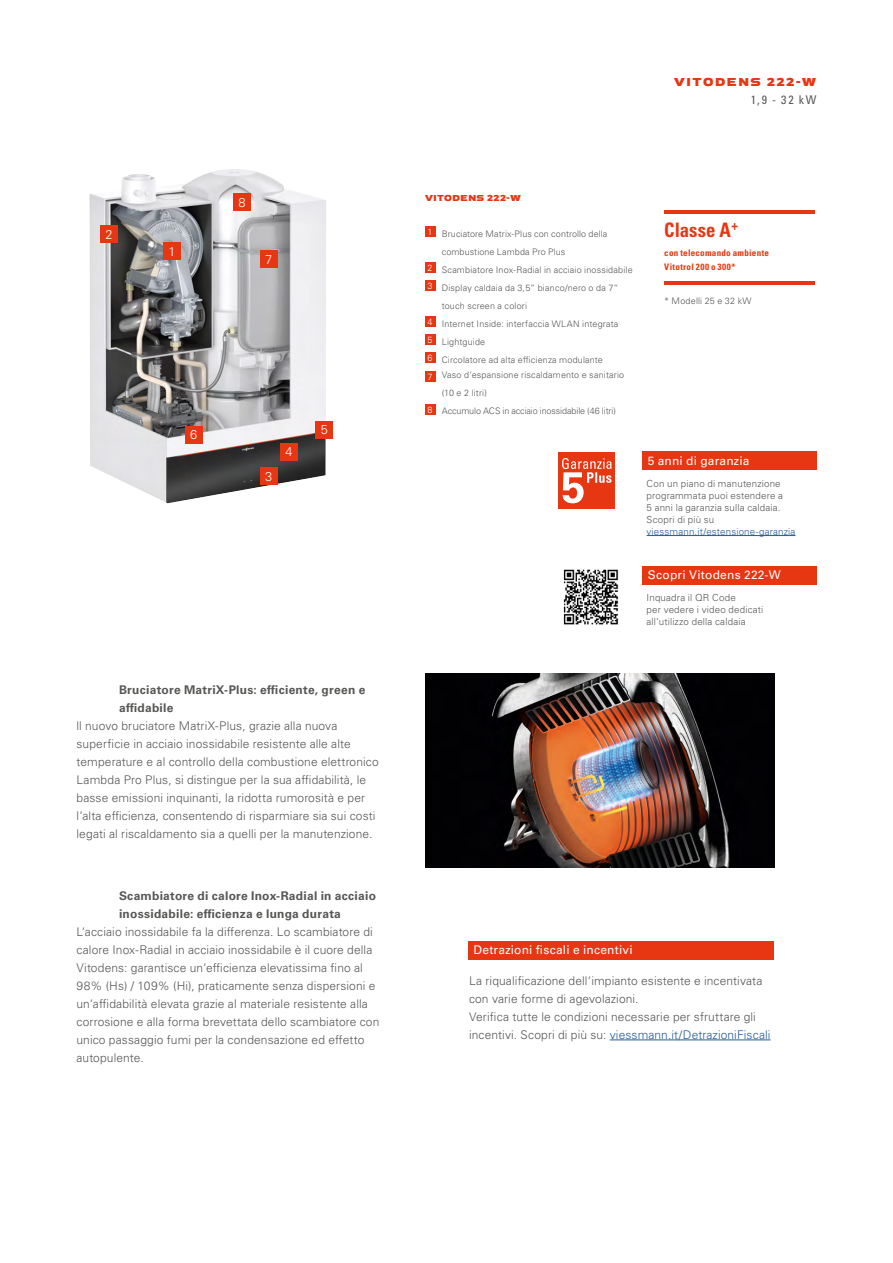
<style>
.page{position:relative;width:893px;height:1263px;background:#fff}
.page>*{position:absolute;margin:0;border:0;box-sizing:border-box;transform-origin:0 0}
.t1{font:19.95px "Univers LTCYR 67 Bold Cond";color:#e63612;scale:.94 1}
.t2{font:300 12.75px "Univers LTCYR 45";color:#fff}
.t3{font:300 12px/18px "Univers LTCYR 45";letter-spacing:.01em;color:#575756}
.t4{font:700 12px/18px "Univers LTCYR 65";letter-spacing:.02em;color:#575756}
.t5{font:12px "Univers LTCYR 55 Roman";letter-spacing:.02em;color:#fff}
.t6{font:700 12px "Viessmann";letter-spacing:.095em;color:#e63612}
.t7{font:condensed 12px "Univers LTCYR 57";color:#575756}
.t8{font:300 9.75px/12px "Univers LTCYR 45";letter-spacing:.02em;color:#575756}
.t9{font:300 9.75px "Univers LTCYR 45";letter-spacing:.015em;color:#275b9b}
.t10{font:300 9px/18px "Univers LTCYR 45";letter-spacing:.015em;color:#575756}
.t11{font:9px/13.5px "Univers LTCYR 67 Bold Cond";letter-spacing:.03em;color:#e63612}
.t12{font:700 9px "Viessmann";letter-spacing:.005em;color:#e63612}
.t13{font:300 9px "Univers LTCYR 45";color:#fff}
.s1{color:#275b9b}
</style>
<div class="page">
<img style="left:89px;top:169px;width:237px;height:334px">
<div style="left:164px;top:242px;width:17px;height:17px;background:#e63612"></div>
<div style="left:101px;top:225px;width:17px;height:17px;background:#e63612"></div>
<div style="left:260px;top:468px;width:17px;height:17px;background:#e63612"></div>
<div style="left:281px;top:443px;width:17px;height:17px;background:#e63612"></div>
<div style="left:316px;top:421px;width:17px;height:17px;background:#e63612"></div>
<hr style="left:664px;top:210px;width:151px;height:4px;background:#e63612">
<hr style="left:664px;top:281px;width:151px;height:4px;background:#e63612">
<div style="left:425px;top:226px;width:10px;height:11px;background:#e63612"></div>
<div style="left:425px;top:262px;width:10px;height:11px;background:#e63612"></div>
<div style="left:425px;top:280px;width:10px;height:11px;background:#e63612"></div>
<div style="left:425px;top:316px;width:10px;height:11px;background:#e63612"></div>
<div style="left:425px;top:334px;width:10px;height:11px;background:#e63612"></div>
<div style="left:425px;top:352px;width:10px;height:11px;background:#e63612"></div>
<div style="left:425px;top:371px;width:10px;height:11px;background:#e63612"></div>
<div style="left:425px;top:404px;width:10px;height:11px;background:#e63612"></div>
<div style="left:260px;top:251px;width:17px;height:17px;background:#e63612"></div>
<div style="left:185px;top:426px;width:17px;height:17px;background:#e63612"></div>
<div style="left:234px;top:193px;width:17px;height:17px;background:#e63612"></div>
<img style="left:425px;top:673px;width:350px;height:195px">
<div style="left:643px;top:452px;width:174px;height:18px;background:#e63612"></div>
<div style="left:468px;top:941px;width:306px;height:18px;background:#e63612"></div>
<div style="left:643px;top:566px;width:174px;height:18px;background:#e63612"></div>
<hr style="left:647px;top:535px;width:148px;height:1px;background:#275b9b">
<div style="left:559px;top:452px;width:56px;height:56px;background:#e63612"></div>
<svg style="left:562px;top:458px;width:50px;height:45px"></svg>
<img style="left:563px;top:569px;width:56px;height:56px">
<hr style="left:610px;top:1039px;width:160px;height:1px;background:#275b9b">
<p class="t2" style="left:106px;top:226px;width:9px">2</p>
<p class="t2" style="left:169px;top:243px;width:9px">1</p>
<p class="t2" style="left:239px;top:194px;width:9px">8</p>
<p class="t2" style="left:265px;top:251px;width:9px">7</p>
<p class="t2" style="left:190px;top:427px;width:9px">6</p>
<p class="t2" style="left:265px;top:468px;width:9px">3</p>
<p class="t2" style="left:286px;top:444px;width:9px">4</p>
<p class="t2" style="left:321px;top:421px;width:9px">5</p>
<p class="t4" style="left:119px;top:680px;width:248px">Bruciatore MatriX-Plus: efficiente, green e affidabile</p>
<p class="t3" style="left:77px;top:716px;width:304px">ll nuovo bruciatore MatriX-Plus, grazie alla nuova superficie in acciaio inossidabile resistente alle alte temperature e al controllo della combustione elettronico Lambda Pro Plus, si distingue per la sua affidabilità, le basse emissioni inquinanti, la ridotta rumorosità e per l‘alta efficienza, consentendo di risparmiare sia sui costi legati al riscaldamento sia a quelli per la manutenzione.</p>
<p class="t4" style="left:119px;top:886px;width:258px">Scambiatore di calore Inox-Radial in acciaio inossidabile: efficienza e lunga durata</p>
<p class="t3" style="left:77px;top:922px;width:304px">L‘acciaio inossidabile fa la differenza. Lo scambiatore di calore Inox-Radial in acciaio inossidabile è il cuore della Vitodens: garantisce un‘efficienza elevatissima fino al 98% (Hs) / 109% (Hi), praticamente senza dispersioni e un‘affidabilità elevata grazie al materiale resistente alla corrosione e alla forma brevettata dello scambiatore con unico passaggio fumi per la condensazione ed effetto autopulente.</p>
<p class="t6" style="left:674px;top:73px;width:144px">VITODENS 222-W</p>
<p class="t7" style="left:751px;top:92px;width:67px">1,9 - 32 kW</p>
<p class="t12" style="left:425px;top:192px;width:98px">VITODENS 222-W</p>
<p class="t10" style="left:428px;top:224px;width:181px"><sup>1</sup> Bruciatore Matrix-Plus con controllo della</p>
<p class="t10" style="left:442px;top:242px;width:125px">combustione Lambda Pro Plus</p>
<p class="t10" style="left:428px;top:260px;width:207px"><sup>2</sup> Scambiatore Inox-Radial in acciaio inossidabile</p>
<p class="t10" style="left:428px;top:278px;width:192px"><sup>3</sup> Display caldaia da 3,5“ bianco/nero o da 7“</p>
<p class="t10" style="left:442px;top:296px;width:87px">touch screen a colori</p>
<p class="t10" style="left:428px;top:314px;width:192px"><sup>4</sup> Internet Inside: interfaccia WLAN integrata</p>
<p class="t10" style="left:428px;top:332px;width:59px"><sup>5</sup> Lightguide</p>
<p class="t10" style="left:428px;top:350px;width:177px"><sup>6</sup> Circolatore ad alta efficienza modulante</p>
<p class="t10" style="left:442px;top:365px;width:184px">Vaso d‘espansione riscaldamento e sanitario (10 e 2 litri)<br>Accumulo ACS in acciaio inossidabile (46 litri)</p>
<p class="t13" style="left:428px;top:371px;width:7px">7</p>
<p class="t13" style="left:428px;top:404px;width:7px">8</p>
<h1 class="t1" style="left:664px;top:218px;width:80px">Classe A<sup>+</sup></h1>
<p class="t11" style="left:664px;top:246px;width:106px">con telecomando ambiente<br>Vitotrol 200 o 300*</p>
<p class="t10" style="left:664px;top:291px;width:89px">* Modelli 25 e 32 kW</p>
<p class="t5" style="left:648px;top:452px;width:103px">5 anni di garanzia</p>
<p class="t8" style="left:647px;top:477px;width:138px">Con un piano di manutenzione programmata puoi estendere a<br>5 anni la garanzia sulla caldaia.<br>Scopri di più su</p>
<p class="t9" style="left:647px;top:525px;width:150px">viessmann.it/estensione-garanzia</p>
<p class="t5" style="left:648px;top:566px;width:134px">Scopri Vitodens 222-W</p>
<p class="t8" style="left:647px;top:591px;width:118px">Inquadra il QR Code<br>per vedere i video dedicati all‘utilizzo della caldaia</p>
<p class="t5" style="left:473px;top:942px;width:161px">Detrazioni fiscali e incentivi</p>
<p class="t3" style="left:469px;top:971px;width:303px">La riqualificazione dell‘impianto esistente e incentivata con varie forme di agevolazioni.<br>Verifica tutte le condizioni necessarie per sfruttare gli incentivi. Scopri di più su: <span class="s1">viessmann.it/DetrazioniFiscali</span></p>
</div>
